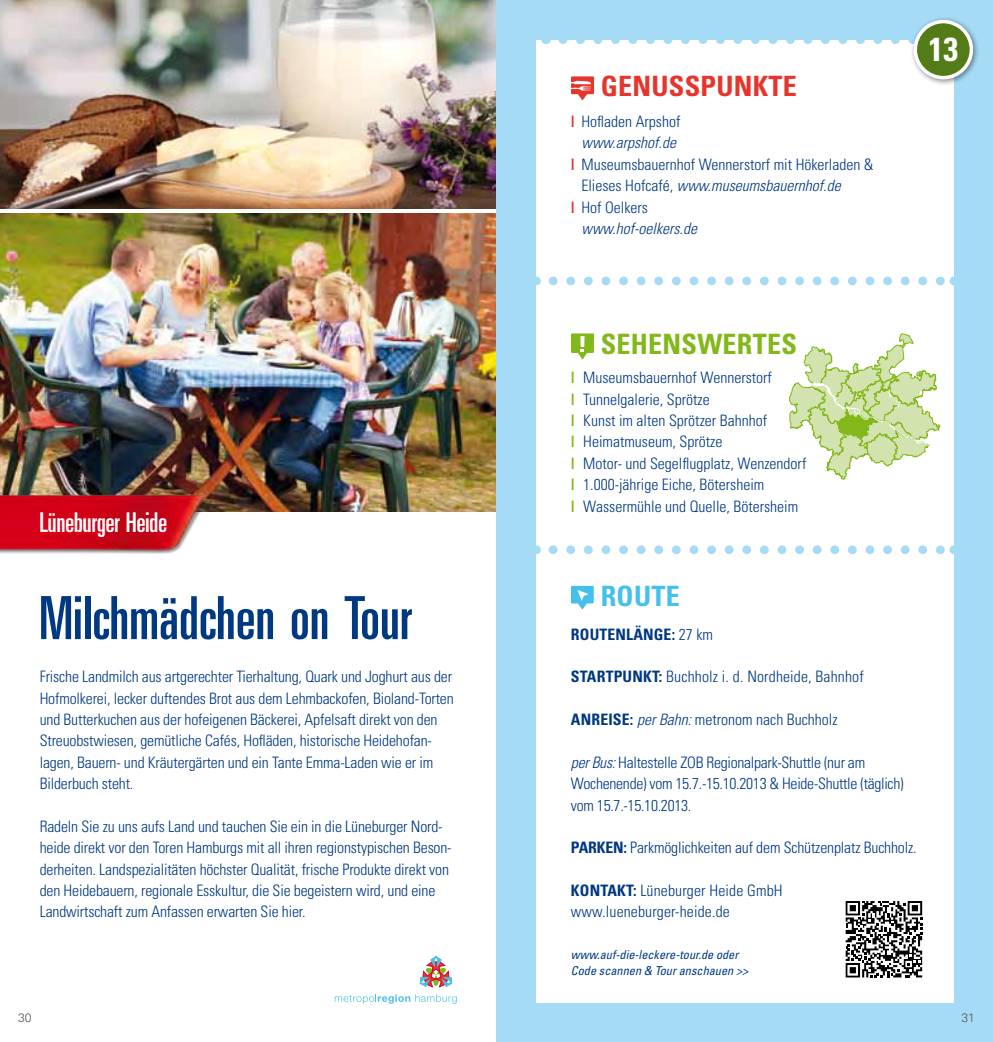
<style>
.page{position:relative;width:993px;height:1042px;background:#fff}
.page>*{position:absolute;margin:0;border:0;box-sizing:border-box;transform-origin:0 0}
.t1{font:61.25px "Univers Ultra Condensed BQ";letter-spacing:.01em;color:#003882}
.t2{font:700 condensed 33.25px "Univers";color:#fff}
.t3{font:28px "Univers Ultra Condensed BQ";color:#fff}
.t4{font:700 condensed 28px "Univers";letter-spacing:.01em;color:#e5352c}
.t5{font:700 condensed 28px "Univers";letter-spacing:.01em;color:#83b81a}
.t6{font:700 condensed 28px "Univers";letter-spacing:.01em;color:#45c0eb}
.t7{font:300 condensed 15.75px/21.3px "Univers";letter-spacing:-.01em;color:#003882}
.t8{font:300 condensed 15.75px/21.3px "Univers";letter-spacing:.01em;color:#003882}
.t9{font:italic 300 condensed 15.75px "Univers";color:#003882}
.t10{font:700 condensed 15.75px "Univers";letter-spacing:.01em;color:#003882}
.t11{font:italic condensed 12.25px/15.8px "Univers";color:#003882}
.t12{font:300 12.25px "Univers";color:#58585a}
.s1{font-weight:700;color:#e5352c}
.s2{font-style:normal}
.s3{font-weight:700;color:#83b81a}
.s4{font-weight:700}
.s5{font-style:italic}
</style>
<div class="page">
<img style="left:0;top:213px;width:496px;height:298px">
<img style="left:0;top:494px;width:249px;height:60px">
<img style="left:0;top:0;width:496px;height:208px">
<svg style="left:420px;top:956px;width:31px;height:31px"></svg>
<svg style="left:335px;top:994px;width:121px;height:10px"></svg>
<div style="left:496px;top:0;width:496px;height:1042px;background:#a5dbf4"></div>
<div style="left:536px;top:40px;width:416px;height:962px;background:#fff"></div>
<svg style="left:571px;top:586px;width:22px;height:24px"></svg>
<svg style="left:845px;top:901px;width:76px;height:76px"></svg>
<svg style="left:553px;top:545px;width:391px;height:9px"></svg>
<svg style="left:553px;top:277px;width:391px;height:8px"></svg>
<svg style="left:562px;top:40px;width:347px;height:4px"></svg>
<svg style="left:571px;top:333px;width:22px;height:27px"></svg>
<svg style="left:571px;top:76px;width:23px;height:24px"></svg>
<svg style="left:789px;top:333px;width:150px;height:146px"></svg>
<div style="left:909px;top:16px;width:70px;height:70px;background:#000;opacity:.45"></div>
<div style="left:915px;top:22px;width:56px;height:56px;background:#537b17;border-radius:50%"></div>
<div style="left:913px;top:20px;width:59px;height:59px;border:4px solid #fff;border-radius:50%"></div>
<h3 class="t3" style="left:40px;top:506px;width:129px">Lüneburger Heide</h3>
<h1 class="t1" style="left:40px;top:584px;width:373px">Milchmädchen on Tour</h1>
<p class="t7" style="left:40px;top:666px;width:415px">Frische Landmilch aus artgerechter Tierhaltung, Quark und Joghurt aus der Hofmolkerei, lecker duftendes Brot aus dem Lehmbackofen, Bioland-Torten und Butterkuchen aus der hofeigenen Bäckerei, Apfelsaft direkt von den Streuobstwiesen, gemütliche Cafés, Hofläden, historische Heidehofan&shy;lagen, Bauern- und Kräutergärten und ein Tante Emma-Laden wie er im Bilderbuch steht.</p>
<p class="t7" style="left:40px;top:815px;width:413px">Radeln Sie zu uns aufs Land und tauchen Sie ein in die Lüneburger Nord&shy;heide direkt vor den Toren Hamburgs mit all ihren regionstypischen Beson&shy;derheiten. Landspezialitäten höchster Qualität, frische Produkte direkt von den Heidebauern, regionale Esskultur, die Sie begeistern wird, und eine Landwirtschaft zum Anfassen erwarten Sie hier.</p>
<p class="t12" style="left:18px;top:1010px;width:15px">30</p>
<h3 class="t4" style="left:600px;top:69px;width:198px">GENUSSPUNKTE</h3>
<p class="t7" style="left:570px;top:111px;width:111px"><span class="s1">|</span> Hofladen Arpshof</p>
<p class="t9" style="left:581px;top:133px;width:96px">www.arpshof.de</p>
<p class="t7" style="left:570px;top:153px;width:304px"><span class="s1">|</span> Museumsbauernhof Wennerstorf mit Hökerladen &amp;</p>
<p class="t9" style="left:581px;top:176px;width:260px"><span class="s2">Elieses Hofcafé,</span> www.museumsbauernhof.de</p>
<p class="t7" style="left:570px;top:196px;width:79px"><span class="s1">|</span> Hof Oelkers</p>
<p class="t9" style="left:581px;top:219px;width:117px">www.hof-oelkers.de</p>
<h2 class="t2" style="left:928px;top:29px;width:31px">13</h2>
<h3 class="t5" style="left:600px;top:326px;width:198px">SEHENSWERTES</h3>
<p class="t7" style="left:570px;top:367px;width:237px"><span class="s3">|</span> Museumsbauernhof Wennerstorf<br><span class="s3">|</span> Tunnelgalerie, Sprötze<br><span class="s3">|</span> Kunst im alten Sprötzer Bahnhof<br><span class="s3">|</span> Heimatmuseum, Sprötze<br><span class="s3">|</span> Motor- und Segelflugplatz, Wenzendorf <span class="s3">|</span> 1.000-jährige Eiche, Bötersheim<br><span class="s3">|</span> Wassermühle und Quelle, Bötersheim</p>
<h3 class="t6" style="left:600px;top:578px;width:80px">ROUTE</h3>
<p class="t10" style="left:570px;top:624px;width:76px">ROUTENLÄNGE</p>
<p class="t7" style="left:671px;top:623px;width:43px"><span class="s4">:</span> 27 km</p>
<p class="t8" style="left:570px;top:666px;width:294px"><span class="s4">STARTPUNKT:</span> Buchholz i. d. Nordheide, Bahnhof</p>
<p class="t7" style="left:570px;top:708px;width:268px"><span class="s4">ANREISE:</span> <span class="s5">per Bahn:</span> metronom nach Buchholz</p>
<p class="t7" style="left:570px;top:751px;width:334px"><span class="s5">per Bus:</span> Haltestelle ZOB Regionalpark-Shuttle (nur am<br>Wochenende) vom 15.7.-15.10.2013 &amp; Heide-Shuttle (täglich) vom 15.7.-15.10.2013.</p>
<p class="t10" style="left:570px;top:838px;width:11px">PARKEN</p>
<p class="t7" style="left:623px;top:837px;width:294px"><span class="s4">:</span> Parkmöglichkeiten auf dem Schützenplatz Buchholz.</p>
<p class="t10" style="left:570px;top:880px;width:3px">KONTAKT</p>
<p class="t8" style="left:570px;top:879px;width:213px;text-indent:62px"><span class="s4">:</span> Lüneburger Heide GmbH www.lueneburger-heide.de</p>
<p class="t11" style="left:570px;top:947px;width:179px">www.auf-die-leckere-tour.de oder<br>Code scannen &amp; Tour anschauen &gt;&gt;</p>
<p class="t12" style="left:961px;top:1010px;width:15px">31</p>
</div>
